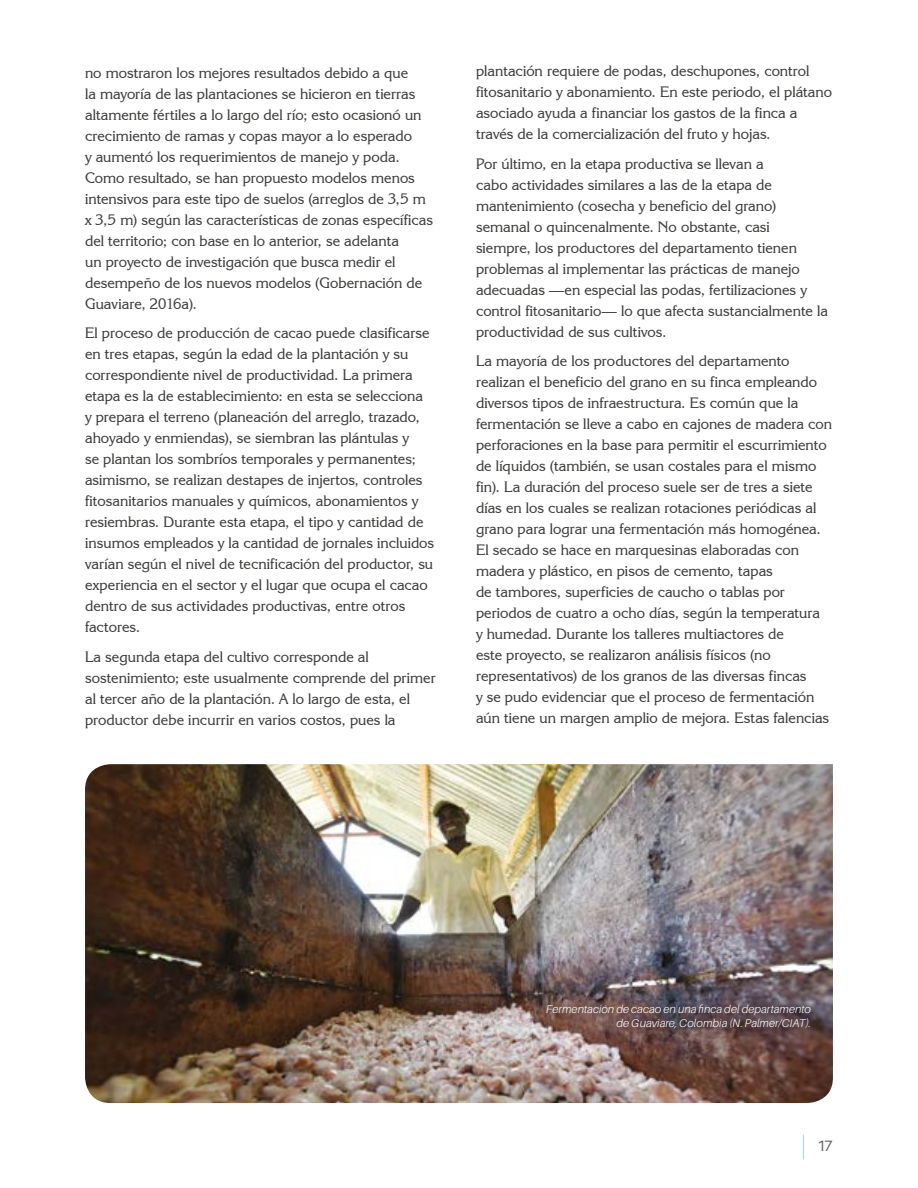
<style>
.page{position:relative;width:918px;height:1188px;background:#fff}
.page>*{position:absolute;margin:0;border:0;box-sizing:border-box;transform-origin:0 0}
.t1{font:15px/21px "Korinna IT Cby BT";color:#3c3c3b}
.t2{font:15px "Aileron";color:#646363}
.t3{font:italic 300 11.25px/13.5px "Aileron";letter-spacing:.01em;color:#fff;text-align:right}
</style>
<div class="page">
<svg style="left:803px;top:1135px;width:1px;height:25px"></svg>
<img style="left:85px;top:764px;width:748px;height:339px">
<div style="left:539px;top:997px;width:280px;height:39px;background:#000;opacity:.54"></div>
<p class="t1" style="left:85px;top:62px;width:349px">no mostraron los mejores resultados debido a que<br>la mayoría de las plantaciones se hicieron en tierras altamente fértiles a lo largo del río; esto ocasionó un crecimiento de ramas y copas mayor a lo esperado<br>y aumentó los requerimientos de manejo y poda.<br>Como resultado, se han propuesto modelos menos intensivos para este tipo de suelos (arreglos de 3,5 m x 3,5 m) según las características de zonas específicas del territorio; con base en lo anterior, se adelanta<br>un proyecto de investigación que busca medir el desempeño de los nuevos modelos (Gobernación de Guaviare, 2016a).</p>
<p class="t1" style="left:85px;top:322px;width:351px">El proceso de producción de cacao puede clasificarse en tres etapas, según la edad de la plantación y su correspondiente nivel de productividad. La primera etapa es la de establecimiento: en esta se selecciona<br>y prepara el terreno (planeación del arreglo, trazado, ahoyado y enmiendas), se siembran las plántulas y<br>se plantan los sombríos temporales y permanentes; asimismo, se realizan destapes de injertos, controles fitosanitarios manuales y químicos, abonamientos y resiembras. Durante esta etapa, el tipo y cantidad de insumos empleados y la cantidad de jornales incluidos varían según el nivel de tecnificación del productor, su experiencia en el sector y el lugar que ocupa el cacao dentro de sus actividades productivas, entre otros factores.</p>
<p class="t1" style="left:85px;top:646px;width:352px">La segunda etapa del cultivo corresponde al sostenimiento; este usualmente comprende del primer al tercer año de la plantación. A lo largo de esta, el productor debe incurrir en varios costos, pues la</p>
<p class="t1" style="left:476px;top:60px;width:358px">plantación requiere de podas, deschupones, control fitosanitario y abonamiento. En este periodo, el plátano asociado ayuda a financiar los gastos de la finca a través de la comercialización del fruto y hojas.</p>
<p class="t1" style="left:476px;top:153px;width:353px">Por último, en la etapa productiva se llevan a<br>cabo actividades similares a las de la etapa de mantenimiento (cosecha y beneficio del grano) semanal o quincenalmente. No obstante, casi siempre, los productores del departamento tienen problemas al implementar las prácticas de manejo adecuadas —en especial las podas, fertilizaciones y control fitosanitario— lo que afecta sustancialmente la productividad de sus cultivos.</p>
<p class="t1" style="left:476px;top:350px;width:357px">La mayoría de los productores del departamento realizan el beneficio del grano en su finca empleando diversos tipos de infraestructura. Es común que la fermentación se lleve a cabo en cajones de madera con perforaciones en la base para permitir el escurrimiento de líquidos (también, se usan costales para el mismo fin). La duración del proceso suele ser de tres a siete días en los cuales se realizan rotaciones periódicas al grano para lograr una fermentación más homogénea.<br>El secado se hace en marquesinas elaboradas con madera y plástico, en pisos de cemento, tapas<br>de tambores, superficies de caucho o tablas por periodos de cuatro a ocho días, según la temperatura<br>y humedad. Durante los talleres multiactores de<br>este proyecto, se realizaron análisis físicos (no representativos) de los granos de las diversas fincas<br>y se pudo evidenciar que el proceso de fermentación aún tiene un margen amplio de mejora. Estas falencias</p>
<p class="t3" style="left:546px;top:1003px;width:266px">Fermentación de cacao en una finca del departamento de Guaviare, Colombia (N. Palmer/CIAT).</p>
<p class="t2" style="left:817px;top:1138px;width:17px">17</p>
</div>
